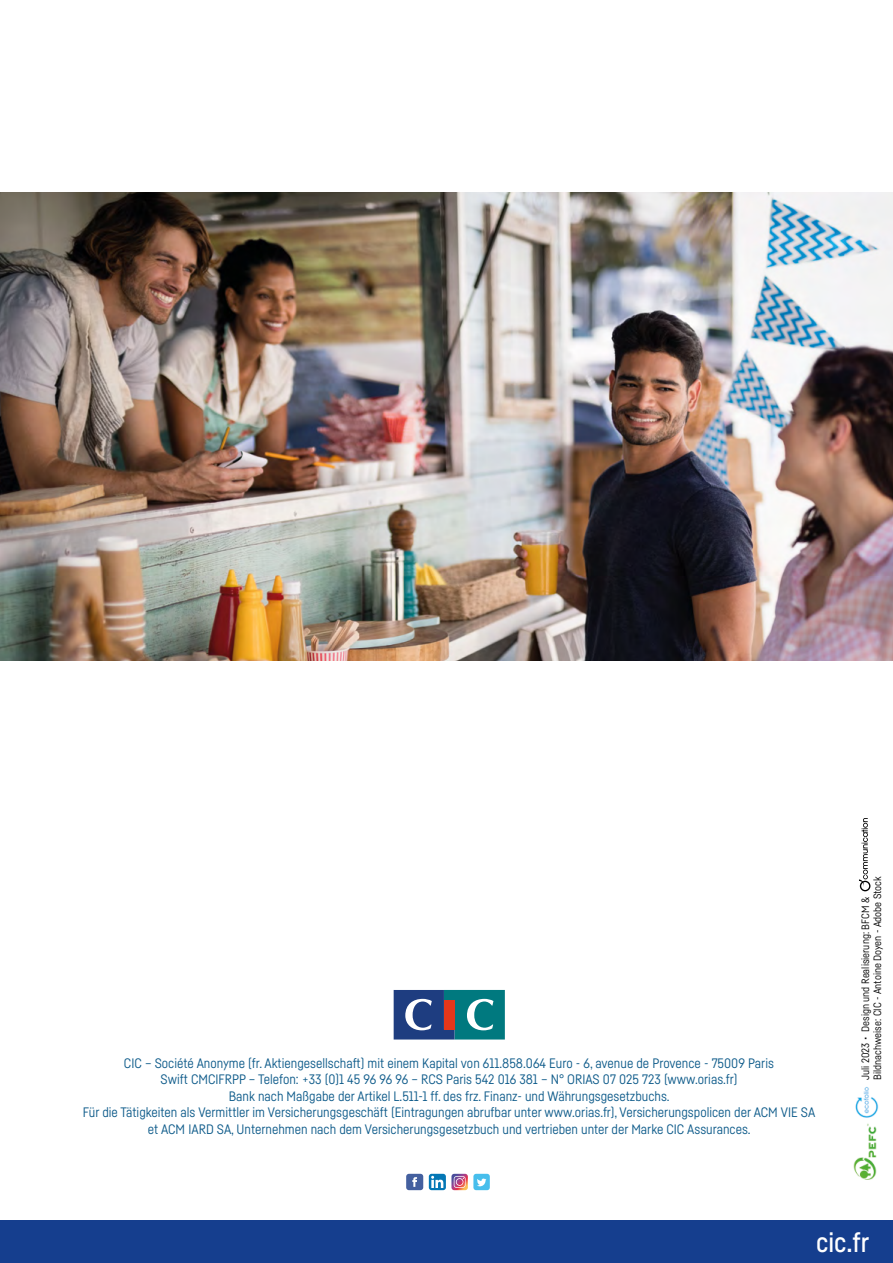
<style>
.page{position:relative;width:893px;height:1263px;background:#fff}
.page>*{position:absolute;margin:0;border:0;box-sizing:border-box;transform-origin:0 0}
.t1{font:500 27px "Fabrikat";color:#fff}
.t2{font:13.5px/16.5px "Fabrikat";color:#0e5b8a;text-align:center}
.t3{font:10.5px/12px "Fabrikat";color:#000}
</style>
<div class="page">
<div style="left:0;top:1220px;width:893px;height:43px;background:#153e8e"></div>
<img style="left:0;top:193px;width:893px;height:467px">
<svg style="left:394px;top:990px;width:111px;height:49px"></svg>
<div style="left:444px;top:1000px;width:10px;height:29px;background:#e5371b"></div>
<div style="left:406px;top:1174px;width:17px;height:16px;background:#44609f;border-radius:3px"></div>
<svg style="left:412px;top:1177px;width:5px;height:10px"></svg>
<div style="left:429px;top:1174px;width:17px;height:16px;background:#0477b5;border-radius:3px"></div>
<svg style="left:431px;top:1176px;width:12px;height:12px"></svg>
<svg style="left:451px;top:1174px;width:17px;height:16px"></svg>
<div style="left:473px;top:1174px;width:17px;height:16px;background:#47beec;border-radius:3px"></div>
<svg style="left:477px;top:1178px;width:9px;height:8px"></svg>
<img style="left:855px;top:1087px;width:23px;height:31px">
<img style="left:853px;top:1123px;width:23px;height:57px">
<svg style="left:859px;top:818px;width:11px;height:73px"></svg>
<p class="t2" style="left:83px;top:1054px;width:734px">CIC – Société Anonyme (fr. Aktiengesellschaft) mit einem Kapital von 611.858.064 Euro - 6, avenue de Provence - 75009 Paris<br>Swift CMCIFRPP – Telefon: +33 (0)1 45 96 96 96 – RCS Paris 542 016 381 – N° ORIAS 07 025 723 (www.orias.fr)<br>Bank nach Maßgabe der Artikel L.511-1 ff. des frz. Finanz- und Währungsgesetzbuchs.<br>Für die Tätigkeiten als Vermittler im Versicherungsgeschäft (Eintragungen abrufbar unter www.orias.fr), Versicherungspolicen der ACM VIE SA et ACM IARD SA, Unternehmen nach dem Versicherungsgesetzbuch und vertrieben unter der Marke CIC Assurances.</p>
<p class="t3" style="left:859px;top:1080px;width:205px;rotate:-90deg">Juli 2023 • Design und Realisierung: BFCM &amp;<br>Bildnachweise: CIC - Antoine Doyen - Adobe Stock</p>
<h1 class="t1" style="left:816px;top:1226px;width:55px">cic.fr</h1>
</div>
